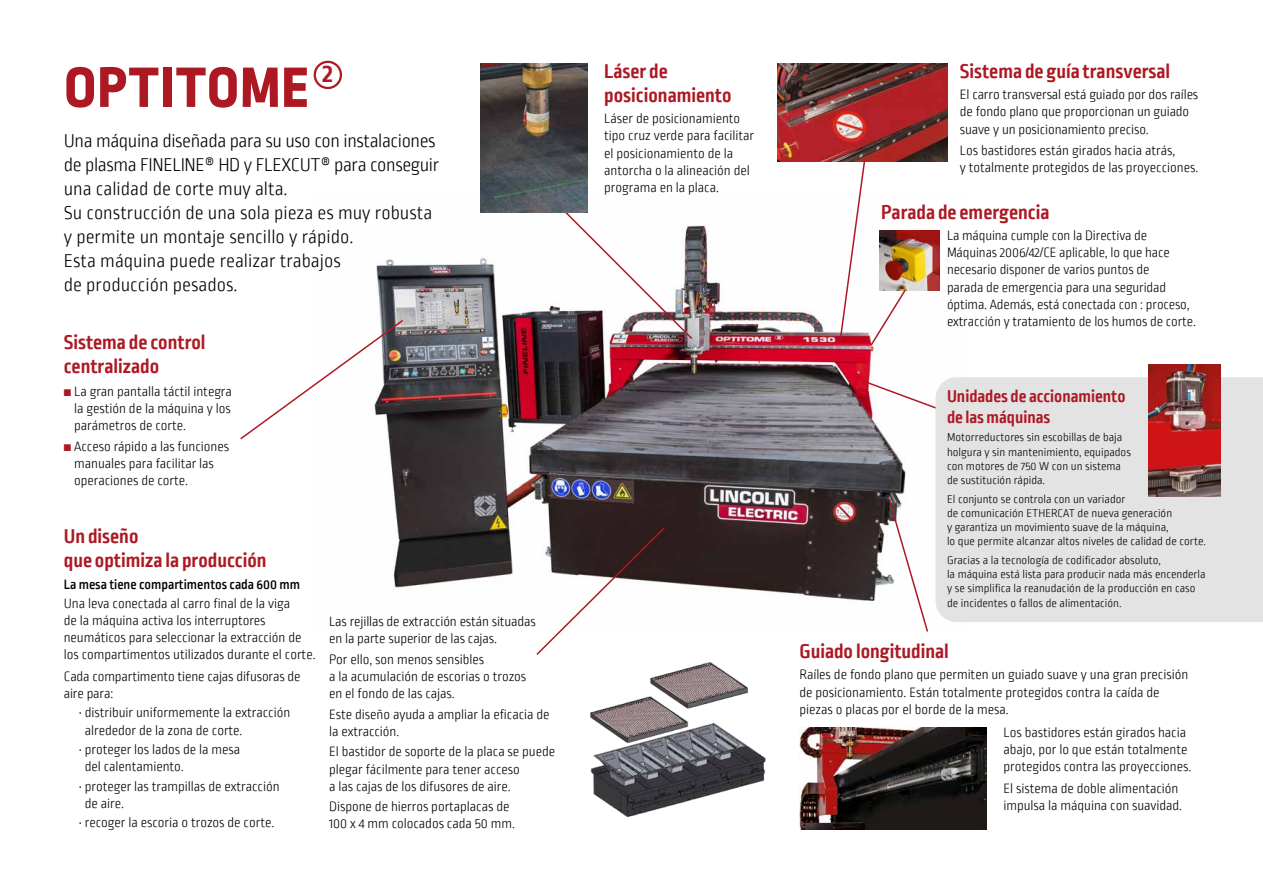
<style>
.page{position:relative;width:1263px;height:893px;background:#fff}
.page>*{position:absolute;margin:0;border:0;box-sizing:border-box;transform-origin:0 0}
.t1{font:800 60px "Ropa Sans PTT";letter-spacing:.02em;color:#ad1923}
.t2{font:700 26.85px "Ropa Sans PTT";color:#ad1923}
.t3{font:700 21px/24px "Ropa Sans PTT";color:#ad1923}
.t4{font:300 19.5px/24px "Ropa Sans PTT";color:#000}
.t5{font:700 18px/21px "Ropa Sans PTT";color:#ad1923}
.t6{font:300 14.25px/17.2px "Ropa Sans PTT";letter-spacing:-.005em;color:#000}
.t7{font:500 14.25px "Ropa Sans PTT";color:#000}
.t8{font:300 12px/14.2px "Ropa Sans PTT";color:#000}
.s1{color:#ad1923}
</style>
<div class="page">
<img style="left:376px;top:193px;width:564px;height:408px">
<svg style="left:551px;top:198px;width:143px;height:143px"></svg>
<svg style="left:838px;top:162px;width:82px;height:185px"></svg>
<svg style="left:859px;top:378px;width:76px;height:53px"></svg>
<svg style="left:887px;top:497px;width:42px;height:135px"></svg>
<svg style="left:535px;top:526px;width:131px;height:129px"></svg>
<svg style="left:240px;top:318px;width:165px;height:123px"></svg>
<div style="left:935px;top:377px;width:328px;height:245px;background:#e3e3e3"></div>
<img style="left:1148px;top:364px;width:72px;height:132px">
<div style="left:314px;top:61px;width:28px;height:28px;border:2px solid #ad1923;border-radius:50%"></div>
<img style="left:481px;top:64px;width:106px;height:149px">
<img style="left:579px;top:654px;width:187px;height:164px">
<img style="left:799px;top:727px;width:187px;height:102px">
<img style="left:879px;top:230px;width:60px;height:60px">
<img style="left:777px;top:64px;width:170px;height:98px">
<h1 class="t1" style="left:64px;top:52px;width:246px">OPTITOME</h1>
<h2 class="t2" style="left:323px;top:58px;width:12px">2</h2>
<h3 class="t3" style="left:604px;top:60px;width:129px">Láser de posicionamiento</h3>
<p class="t6" style="left:604px;top:111px;width:152px">Láser de posicionamiento tipo cruz verde para facilitar el posicionamiento de la antorcha o la alineación del programa en la placa.</p>
<p class="t4" style="left:64px;top:130px;width:377px">Una máquina diseñada para su uso con instalaciones de plasma FINELINE® HD y FLEXCUT® para conseguir una calidad de corte muy alta.<br>Su construcción de una sola pieza es muy robusta y permite un montaje sencillo y rápido.<br>Esta máquina puede realizar trabajos<br>de producción pesados.</p>
<h3 class="t3" style="left:64px;top:331px;width:143px">Sistema de control centralizado</h3>
<p class="t6" style="left:74px;top:383px;width:159px;text-align:justify;text-indent:-10px"><span class="s1">■</span> La gran pantalla táctil integra la gestión de la máquina y los parámetros de corte.</p>
<p class="t6" style="left:74px;top:438px;width:156px;text-indent:-10px"><span class="s1">■</span> Acceso rápido a las funciones manuales para facilitar las operaciones de corte.</p>
<h3 class="t3" style="left:64px;top:526px;width:204px">Un diseño<br>que optimiza la producción</h3>
<p class="t7" style="left:64px;top:576px;width:238px">La mesa tiene compartimentos cada 600 mm</p>
<p class="t6" style="left:64px;top:595px;width:253px">Una leva conectada al carro final de la viga<br>de la máquina activa los interruptores neumáticos para seleccionar la extracción de los compartimentos utilizados durante el corte.</p>
<p class="t6" style="left:64px;top:668px;width:238px">Cada compartimento tiene cajas difusoras de aire para:</p>
<p class="t6" style="left:85px;top:705px;width:207px;text-indent:-6px">• distribuir uniformemente la extracción alrededor de la zona de corte.</p>
<p class="t6" style="left:85px;top:742px;width:157px;text-indent:-6px">• proteger los lados de la mesa del calentamiento.</p>
<p class="t6" style="left:85px;top:778px;width:196px;text-indent:-6px">• proteger las trampillas de extracción de aire.</p>
<p class="t6" style="left:79px;top:815px;width:197px">• recoger la escoria o trozos de corte.</p>
<p class="t6" style="left:329px;top:614px;width:208px">Las rejillas de extracción están situadas en la parte superior de las cajas.</p>
<p class="t6" style="left:329px;top:651px;width:199px">Por ello, son menos sensibles<br>a la acumulación de escorias o trozos en el fondo de las cajas.</p>
<p class="t6" style="left:329px;top:706px;width:222px">Este diseño ayuda a ampliar la eficacia de la extracción.</p>
<p class="t6" style="left:329px;top:744px;width:227px">El bastidor de soporte de la placa se puede plegar fácilmente para tener acceso<br>a las cajas de los difusores de aire.</p>
<p class="t6" style="left:329px;top:799px;width:187px">Dispone de hierros portaplacas de<br>100 x 4 mm colocados cada 50 mm.</p>
<h3 class="t3" style="left:960px;top:60px;width:212px">Sistema de guía transversal</h3>
<p class="t6" style="left:960px;top:87px;width:240px">El carro transversal está guiado por dos raíles de fondo plano que proporcionan un guiado suave y un posicionamiento preciso.</p>
<p class="t6" style="left:960px;top:143px;width:240px">Los bastidores están girados hacia atrás,<br>y totalmente protegidos de las proyecciones.</p>
<h3 class="t3" style="left:881px;top:201px;width:170px">Parada de emergencia</h3>
<p class="t6" style="left:947px;top:227px;width:250px">La máquina cumple con la Directiva de Máquinas 2006/42/CE aplicable, lo que hace necesario disponer de varios puntos de<br>parada de emergencia para una seguridad óptima. Además, está conectada con : proceso, extracción y tratamiento de los humos de corte.</p>
<p class="t5" style="left:947px;top:386px;width:180px">Unidades de accionamiento de las máquinas</p>
<p class="t8" style="left:947px;top:431px;width:185px">Motorreductores sin escobillas de baja holgura y sin mantenimiento, equipados con motores de 750 W con un sistema de sustitución rápida.</p>
<p class="t8" style="left:947px;top:492px;width:260px">El conjunto se controla con un variador<br>de comunicación ETHERCAT de nueva generación<br>y garantiza un movimiento suave de la máquina,<br>lo que permite alcanzar altos niveles de calidad de corte.</p>
<p class="t8" style="left:947px;top:553px;width:260px">Gracias a la tecnología de codificador absoluto,<br>la máquina está lista para producir nada más encenderla y se simplifica la reanudación de la producción en caso de incidentes o fallos de alimentación.</p>
<h3 class="t3" style="left:799px;top:640px;width:151px">Guiado longitudinal</h3>
<p class="t6" style="left:799px;top:667px;width:390px">Raíles de fondo plano que permiten un guiado suave y una gran precisión de posicionamiento. Están totalmente protegidos contra la caída de piezas o placas por el borde de la mesa.</p>
<p class="t6" style="left:1003px;top:724px;width:189px">Los bastidores están girados hacia abajo, por lo que están totalmente protegidos contra las proyecciones.</p>
<p class="t6" style="left:1003px;top:780px;width:180px">El sistema de doble alimentación impulsa la máquina con suavidad.</p>
</div>
